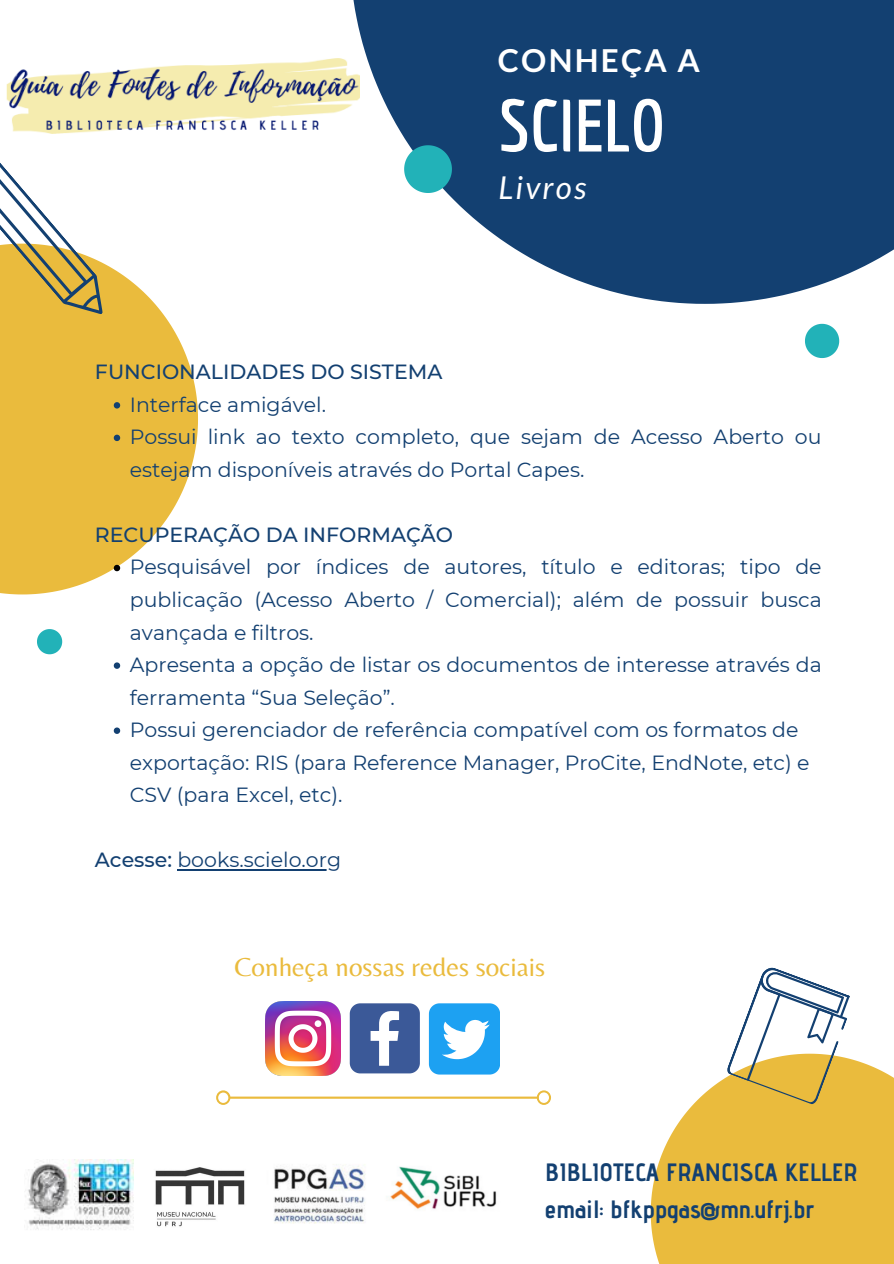
<style>
.page{position:relative;width:894px;height:1264px;background:#fff}
.page>*{position:absolute;margin:0;border:0;box-sizing:border-box;transform-origin:0 0}
.t1{font:700 72px "Economica";color:#fff}
.t2{font:700 31.5px "Lato";letter-spacing:.07em;color:#fff}
.t3{font:italic 31.5px "Lato";letter-spacing:.07em;color:#fff}
.t4{font:27px "Belleza";color:#eabb3d}
.t5{font:700 25.05px/37.5px "Advent Pro";color:#134071}
.t6{font:20.55px/32.5px "Montserrat";color:#134071}
.t7{font:500 20.55px "Montserrat";color:#134071}
.s1{font-weight:500}
</style>
<div class="page">
<svg style="left:0;top:272px;width:198px;height:322px;fill:#eabb3d"></svg>
<svg style="left:353px;top:0;width:540px;height:304px;fill:#134071"></svg>
<svg style="left:650px;top:1060px;width:243px;height:203px;background:#ecc252"></svg>
<svg style="left:0;top:163px;width:118px;height:166px"></svg>
<svg style="left:404px;top:145px;width:48px;height:48px;background:#38adb7"></svg>
<svg style="left:805px;top:324px;width:34px;height:34px"></svg>
<svg style="left:37px;top:629px;width:25px;height:25px"></svg>
<img style="left:25px;top:1159px;width:108px;height:71px">
<img style="left:155px;top:1167px;width:90px;height:60px">
<img style="left:274px;top:1164px;width:92px;height:60px">
<img style="left:387px;top:1166px;width:110px;height:43px">
<img style="left:6px;top:45px;width:354px;height:113px">
<svg style="left:725px;top:967px;width:129px;height:138px"></svg>
<svg style="left:114px;top:402px;width:6px;height:6px"></svg>
<svg style="left:114px;top:434px;width:6px;height:7px"></svg>
<svg style="left:114px;top:565px;width:6px;height:6px"></svg>
<svg style="left:114px;top:662px;width:6px;height:7px"></svg>
<svg style="left:114px;top:727px;width:6px;height:7px"></svg>
<hr style="left:177px;top:868px;width:164px;height:2px;background:#134071">
<img style="left:266px;top:1001px;width:74px;height:74px">
<svg style="left:349px;top:1003px;width:70px;height:70px"></svg>
<svg style="left:429px;top:1003px;width:70px;height:71px"></svg>
<svg style="left:216px;top:1090px;width:335px;height:14px"></svg>
<h2 class="t2" style="left:498px;top:40px;width:203px">CONHEÇA A</h2>
<h1 class="t1" style="left:498px;top:83px;width:168px">SCIELO</h1>
<h2 class="t3" style="left:498px;top:168px;width:89px">Livros</h2>
<p class="t7" style="left:95px;top:359px;width:349px">FUNCIONALIDADES DO SISTEMA</p>
<p class="t6" style="left:130px;top:388px;width:693px">Interface amigável.<br>Possui link ao texto completo, que sejam de Acesso Aberto ou estejam disponíveis através do Portal Capes.</p>
<p class="t7" style="left:95px;top:522px;width:359px">RECUPERAÇÃO DA INFORMAÇÃO</p>
<p class="t6" style="left:130px;top:551px;width:693px">Pesquisável por índices de autores, título e editoras; tipo de publicação (Acesso Aberto / Comercial); além de possuir busca avançada e filtros.<br>Apresenta a opção de listar os documentos de interesse através da ferramenta “Sua Seleção”.<br>Possui gerenciador de referência compatível com os formatos de exportação: RIS (para Reference Manager, ProCite, EndNote, etc) e CSV (para Excel, etc).</p>
<p class="t6" style="left:95px;top:843px;width:247px"><span class="s1">Acesse:</span> books.scielo.org</p>
<h3 class="t4" style="left:234px;top:950px;width:312px">Conheça nossas redes sociais</h3>
<p class="t5" style="left:545px;top:1152px;width:314px">BIBLIOTECA FRANCISCA KELLER email: bfkppgas@mn.ufrj.br</p>
</div>
